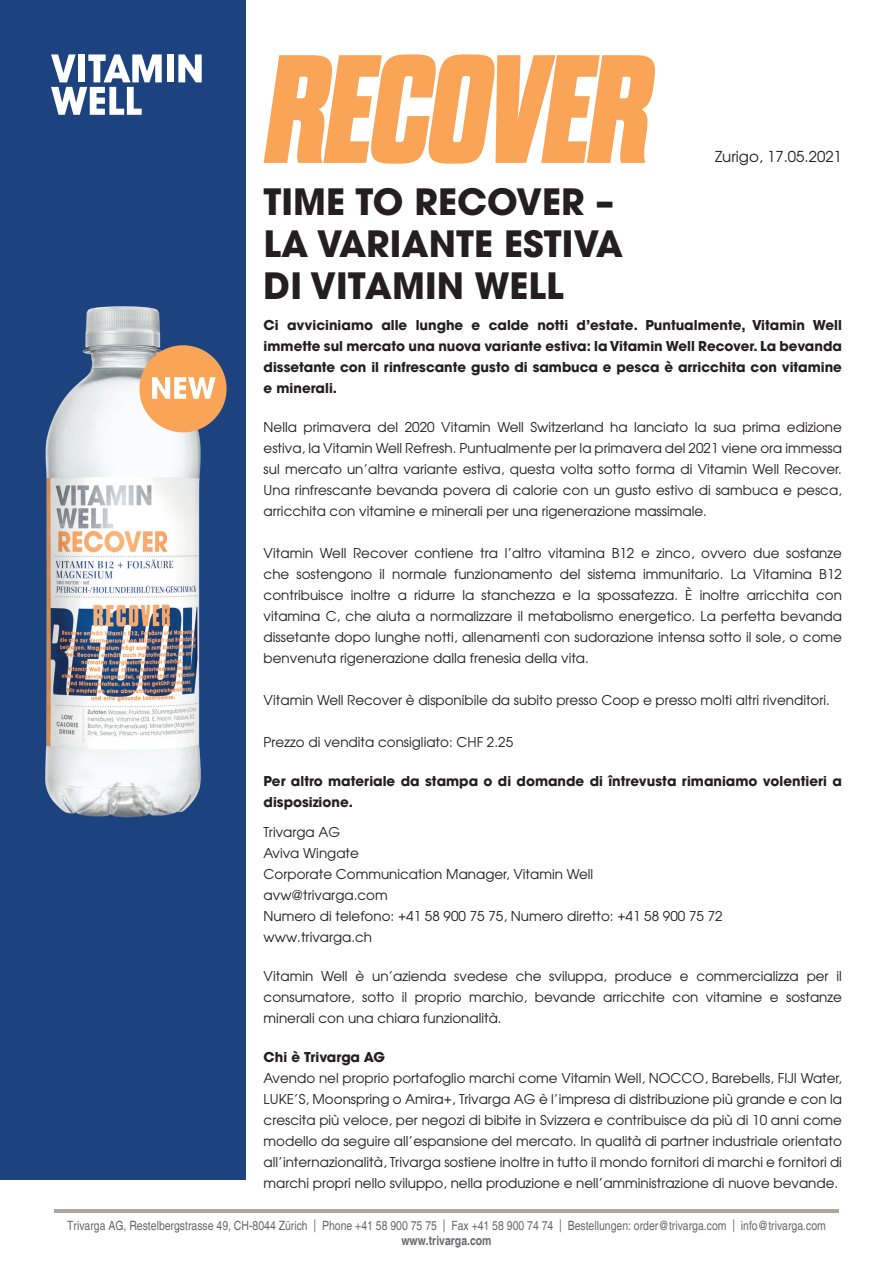
<style>
.page{position:relative;width:893px;height:1263px;background:#fff}
.page>*{position:absolute;margin:0;border:0;box-sizing:border-box;transform-origin:0 0}
.t1{font:700 36px "Avant Garde LT";color:#231f20}
.t2{font:15px "Avant Garde";color:#231f20}
.Lauftext{font:13.5px/21px "Avant Garde";color:#231f20;text-align:justify}
.Intro_Text{font:700 13.5px/21px "Avant Garde LT";color:#231f20;text-align:justify}
.Lauftext-2{font:700 13.5px "Avant Garde LT";color:#231f20}
.t3{font:condensed 12.75px "Helvetica";color:#69696c}
.t4{font:700 condensed 12.75px "Helvetica";color:#69696c}
</style>
<div class="page">
<hr style="left:54px;top:1209px;width:784px;height:4px;background:#afa5a3">
<svg style="left:263px;top:54px;width:393px;height:110px"></svg>
<div style="left:0;top:0;width:245px;height:1179px;background:#1c427f"></div>
<img style="left:45px;top:306px;width:155px;height:512px">
<svg style="left:51px;top:54px;width:111px;height:61px"></svg>
<div style="left:167px;top:54px;width:7px;height:28px;background:#fff"></div>
<svg style="left:178px;top:54px;width:24px;height:28px"></svg>
<div style="left:139px;top:345px;width:88px;height:87px;background:#f9a456;border-radius:50%"></div>
<svg style="left:152px;top:377px;width:64px;height:22px"></svg>
<p class="t2" style="left:715px;top:147px;width:128px">Zurigo, 17.05.2021</p>
<p class="t1" style="left:264px;top:179px;width:352px">TIME TO RECOVER –</p>
<p class="t1" style="left:264px;top:221px;width:361px">LA VARIANTE ESTIVA</p>
<p class="t1" style="left:264px;top:263px;width:302px">DI VITAMIN WELL</p>
<p class="Intro_Text" style="left:264px;top:314px;width:580px">Ci avviciniamo alle lunghe e calde notti d’estate. Puntualmente, Vitamin Well immette sul mercato una nuova variante estiva: la Vitamin Well Recover. La bevanda dissetante con il rinfrescante gusto di sambuca e pesca è arricchita con vitamine e minerali.</p>
<p class="Lauftext" style="left:264px;top:416px;width:580px">Nella primavera del 2020 Vitamin Well Switzerland ha lanciato la sua prima edizione estiva, la Vitamin Well Refresh. Puntualmente per la primavera del 2021 viene ora immessa sul mercato un’altra variante estiva, questa volta sotto forma di Vitamin Well Recover.<br>Una rinfrescante bevanda povera di calorie con un gusto estivo di sambuca e pesca, arricchita con vitamine e minerali per una rigenerazione massimale.</p>
<p class="Lauftext" style="left:264px;top:542px;width:580px">Vitamin Well Recover contiene tra l’altro vitamina B12 e zinco, ovvero due sostanze che sostengono il normale funzionamento del sistema immunitario. La Vitamina B12 contribuisce inoltre a ridurre la stanchezza e la spossatezza. È inoltre arricchita con vitamina C, che aiuta a normalizzare il metabolismo energetico. La perfetta bevanda dissetante dopo lunghe notti, allenamenti con sudorazione intensa sotto il sole, o come benvenuta rigenerazione dalla frenesia della vita.</p>
<p class="Lauftext" style="left:264px;top:689px;width:568px">Vitamin Well Recover è disponibile da subito presso Coop e presso molti altri rivenditori.</p>
<p class="Lauftext" style="left:264px;top:731px;width:251px">Prezzo di vendita consigliato: CHF 2.25</p>
<p class="Intro_Text" style="left:264px;top:770px;width:580px">Per altro materiale da stampa o di domande di întrevusta rimaniamo volentieri a disposizione.</p>
<p class="Lauftext" style="left:264px;top:821px;width:461px;text-align:left">Trivarga AG<br>Aviva Wingate<br>Corporate Communication Manager, Vitamin Well<br>avw@trivarga.com<br>Numero di telefono: +41 58 900 75 75, Numero diretto: +41 58 900 75 72 www.trivarga.ch</p>
<p class="Lauftext" style="left:264px;top:965px;width:580px">Vitamin Well è un’azienda svedese che sviluppa, produce e commercializza per il consumatore, sotto il proprio marchio, bevande arricchite con vitamine e sostanze minerali con una chiara funzionalità.</p>
<p class="Lauftext-2" style="left:264px;top:1048px;width:123px">Chi è Trivarga AG</p>
<p class="Lauftext" style="left:264px;top:1067px;width:580px">Avendo nel proprio portafoglio marchi come Vitamin Well, NOCCO, Barebells, FIJI Water, LUKE’S, Moonspring o Amira+, Trivarga AG è l’impresa di distribuzione più grande e con la crescita più veloce, per negozi di bibite in Svizzera e contribuisce da più di 10 anni come modello da seguire all’espansione del mercato. In qualità di partner industriale orientato all’internazionalità, Trivarga sostiene inoltre in tutto il mondo fornitori di marchi e fornitori di marchi propri nello sviluppo, nella produzione e nell’amministrazione di nuove bevande.</p>
<p class="t3" style="left:67px;top:1218px;width:760px">Trivarga AG, Restelbergstrasse 49, CH-8044 Zürich | Phone +41 58 900 75 75 | Fax +41 58 900 74 74 | Bestellungen: order@trivarga.com | info@trivarga.com</p>
<p class="t4" style="left:401px;top:1233px;width:92px">www.trivarga.com</p>
</div>
